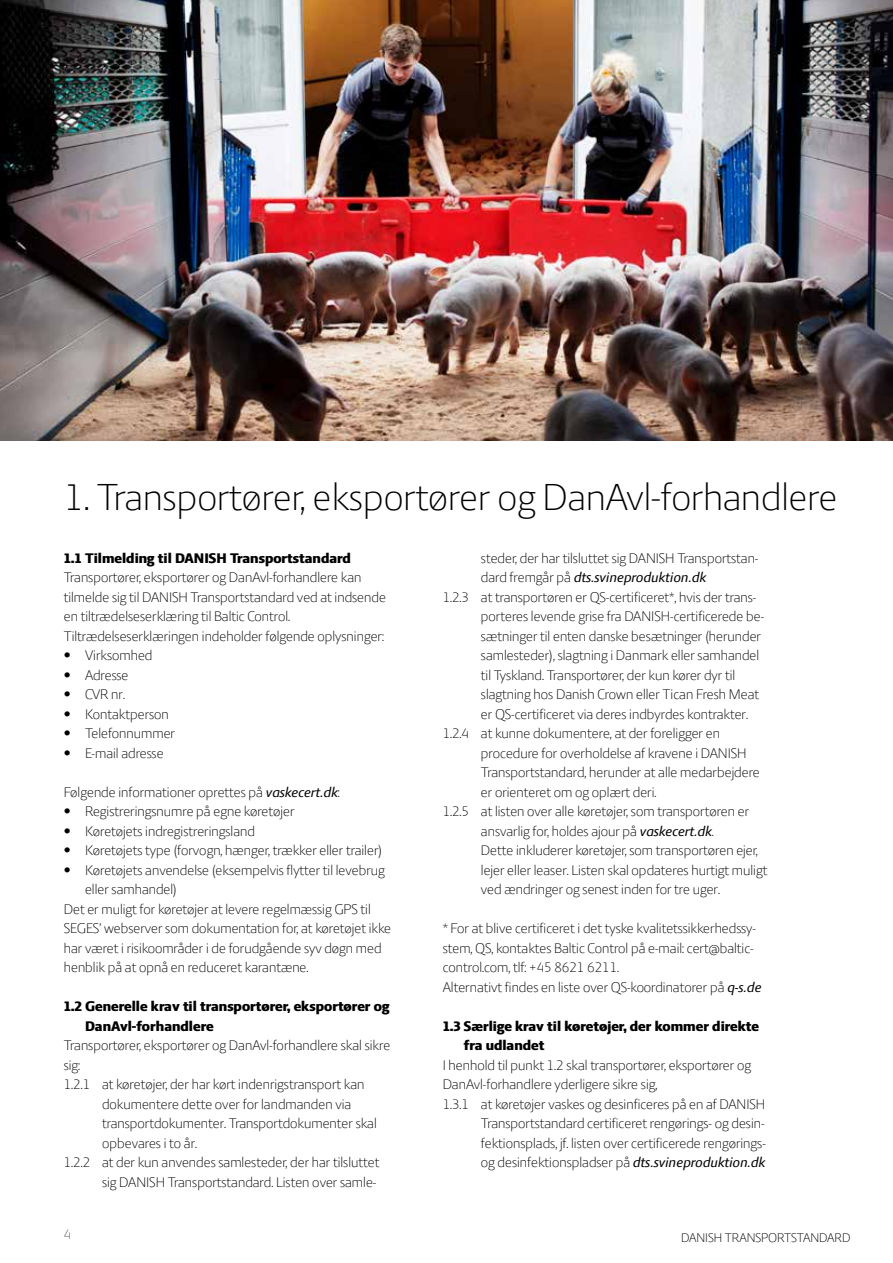
<style>
.page{position:relative;width:893px;height:1263px;background:#fff}
.page>*{position:absolute;margin:0;border:0;box-sizing:border-box;transform-origin:0 0}
.t1{font:300 40.5px "LF Press Sans";color:#000}
.t2{font:300 15px/19.5px "LF Press Sans";color:#000}
.t3{font:800 15px/19.5px "LF Press Sans";color:#000}
.t4{font:italic 15px "LF Press Sans";color:#000}
.t5{font:300 15px "LF Press Sans";color:#58595b}
.t6{font:300 13.5px "LF Press Sans";color:#000}
.s1{font-weight:400;font-style:italic}
.s2{font-weight:300;font-style:normal}
</style>
<div class="page">
<img style="left:0;top:0;width:893px;height:440px">
<h1 class="t1" style="left:64px;top:473px;width:775px">1. Transportører, eksportører og DanAvl-forhandlere</h1>
<p class="t3" style="left:64px;top:548px;width:289px">1.1 Tilmelding til DANISH Transportstandard</p>
<p class="t2" style="left:64px;top:568px;width:324px">Transportører, eksportører og DanAvl-forhandlere kan tilmelde sig til DANISH Transportstandard ved at indsende en tiltrædelseserklæring til Baltic Control.<br>Tiltrædelseserklæringen indeholder følgende oplysninger:</p>
<p class="t2" style="left:64px;top:646px;width:90px">• Virksomhed</p>
<p class="t2" style="left:64px;top:665px;width:66px">• Adresse</p>
<p class="t2" style="left:64px;top:685px;width:63px">• CVR nr.</p>
<p class="t2" style="left:64px;top:704px;width:107px">• Kontaktperson</p>
<p class="t2" style="left:64px;top:724px;width:113px">• Telefonnummer</p>
<p class="t2" style="left:64px;top:743px;width:101px">• E-mail adresse</p>
<p class="t2" style="left:64px;top:782px;width:278px">Følgende informationer oprettes på <span class="s1">vaskecert.dk</span>:</p>
<p class="t2" style="left:64px;top:802px;width:232px">• Registreringsnumre på egne køretøjer</p>
<p class="t2" style="left:64px;top:821px;width:193px">• Køretøjets indregistreringsland</p>
<p class="t2" style="left:64px;top:841px;width:320px">• Køretøjets type (forvogn, hænger, trækker eller trailer)</p>
<p class="t2" style="left:64px;top:860px;width:323px">• Køretøjets anvendelse (eksempelvis flytter til levebrug</p>
<p class="t2" style="left:85px;top:880px;width:94px">eller samhandel)</p>
<p class="t2" style="left:64px;top:899px;width:309px">Det er muligt for køretøjer at levere regelmæssig GPS til</p>
<p class="t2" style="left:64px;top:919px;width:329px">SEGES’ webserver som dokumentation for, at køretøjet ikke</p>
<p class="t2" style="left:64px;top:938px;width:319px">har været i risikoområder i de forudgående syv døgn med</p>
<p class="t2" style="left:64px;top:958px;width:246px">henblik på at opnå en reduceret karantæne.</p>
<p class="t3" style="left:85px;top:997px;width:306px;text-indent:-21px">1.2 Generelle krav til transportører, eksportører og<br>DanAvl-forhandlere</p>
<p class="t2" style="left:64px;top:1036px;width:328px">Transportører, eksportører og DanAvl-forhandlere skal sikre</p>
<p class="t2" style="left:64px;top:1055px;width:18px">sig:</p>
<p class="t2" style="left:64px;top:1075px;width:302px">1.2.1 at køretøjer, der har kørt indenrigstransport kan</p>
<p class="t2" style="left:102px;top:1094px;width:251px">dokumentere dette over for landmanden via</p>
<p class="t2" style="left:102px;top:1114px;width:276px">transportdokumenter. Transportdokumenter skal</p>
<p class="t2" style="left:102px;top:1133px;width:97px">opbevares i to år.</p>
<p class="t2" style="left:64px;top:1153px;width:317px">1.2.2 at der kun anvendes samlesteder, der har tilsluttet</p>
<p class="t2" style="left:102px;top:1172px;width:276px">sig DANISH Transportstandard. Listen over samle-</p>
<p class="t2" style="left:481px;top:548px;width:279px">steder, der har tilsluttet sig DANISH Transportstan-</p>
<p class="t4" style="left:481px;top:569px;width:227px"><span class="s2">dard fremgår på</span> dts.svineproduktion.dk</p>
<p class="t2" style="left:443px;top:587px;width:315px">1.2.3 at transportøren er QS-certificeret*, hvis der trans-</p>
<p class="t2" style="left:481px;top:607px;width:285px">porteres levende grise fra DANISH-certificerede be-</p>
<p class="t2" style="left:481px;top:626px;width:282px">sætninger til enten danske besætninger (herunder</p>
<p class="t2" style="left:481px;top:646px;width:280px">samlesteder), slagtning i Danmark eller samhandel</p>
<p class="t2" style="left:481px;top:665px;width:256px">til Tyskland. Transportører, der kun kører dyr til</p>
<p class="t2" style="left:481px;top:685px;width:280px">slagtning hos Danish Crown eller Tican Fresh Meat</p>
<p class="t2" style="left:481px;top:704px;width:269px">er QS-certificeret via deres indbyrdes kontrakter.</p>
<p class="t2" style="left:443px;top:724px;width:279px">1.2.4 at kunne dokumentere, at der foreligger en</p>
<p class="t2" style="left:481px;top:743px;width:267px">procedure for overholdelse af kravene i DANISH</p>
<p class="t2" style="left:481px;top:763px;width:280px">Transportstandard, herunder at alle medarbejdere</p>
<p class="t2" style="left:481px;top:782px;width:177px">er orienteret om og oplært deri.</p>
<p class="t2" style="left:443px;top:802px;width:308px">1.2.5 at listen over alle køretøjer, som transportøren er</p>
<p class="t2" style="left:481px;top:821px;width:234px">ansvarlig for, holdes ajour på <span class="s1">vaskecert.dk</span>.</p>
<p class="t2" style="left:481px;top:841px;width:279px">Dette inkluderer køretøjer, som transportøren ejer,</p>
<p class="t2" style="left:481px;top:860px;width:288px">lejer eller leaser. Listen skal opdateres hurtigt muligt</p>
<p class="t2" style="left:481px;top:880px;width:241px">ved ændringer og senest inden for tre uger.</p>
<p class="t2" style="left:443px;top:919px;width:320px">* For at blive certificeret i det tyske kvalitetssikkerhedssy&shy;stem, QS, kontaktes Baltic Control på e-mail: cert@baltic&shy;control.com, tlf: +45 8621 6211.<br>Alternativt findes en liste over QS-koordinatorer på <span class="s1">q-s.de</span></p>
<p class="t3" style="left:464px;top:1016px;width:297px;text-indent:-21px">1.3 Særlige krav til køretøjer, der kommer direkte fra udlandet</p>
<p class="t2" style="left:443px;top:1055px;width:310px">I henhold til punkt 1.2 skal transportører, eksportører og</p>
<p class="t2" style="left:443px;top:1075px;width:216px">DanAvl-forhandlere yderligere sikre sig,</p>
<p class="t2" style="left:443px;top:1094px;width:324px">1.3.1 at køretøjer vaskes og desinficeres på en af DANISH</p>
<p class="t2" style="left:481px;top:1114px;width:285px">Transportstandard certificeret rengørings- og desin-</p>
<p class="t2" style="left:481px;top:1133px;width:286px">fektionsplads, jf. listen over certificerede rengørings-</p>
<p class="t2" style="left:481px;top:1153px;width:286px">og desinfektionspladser på <span class="s1">dts.svineproduktion.dk</span></p>
<p class="t5" style="left:64px;top:1225px;width:9px">4</p>
<p class="t6" style="left:681px;top:1229px;width:171px">DANISH TRANSPORTSTANDARD</p>
</div>
